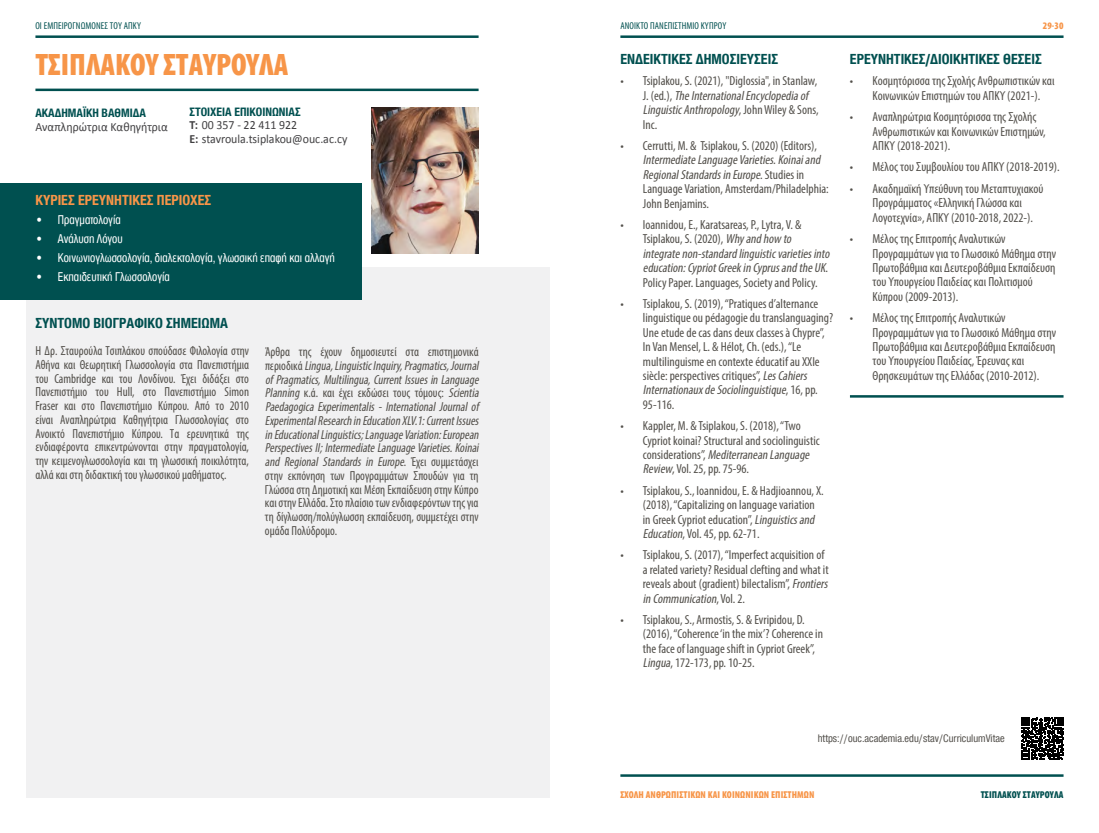
<style>
.page{position:relative;width:1099px;height:833px;background:#fff}
.page>*{position:absolute;margin:0;border:0;box-sizing:border-box;transform-origin:0 0}
.t1{font:700 31.25px "Myriad Condensed Greek";color:#f79548}
.t2{font:700 15px "CF Helvetica Cond";color:#005050}
.t3{font:700 15px "CF Helvetica Cond";color:#f79548}
.t4{font:condensed 13.12px/14.4px "Myriad Pro";color:#524f4a}
.t5{font:italic condensed 13.12px/13.8px "Myriad Pro";color:#524f4a;scale:.95 1}
.t6{font:condensed 13.12px/13.8px "Myriad Pro";color:#524f4a;text-align:justify;scale:.95 1}
.t7{font:13.12px "CF Helvetica Cond";color:#fff;scale:.95 1}
.t8{font:12.5px/13.8px "Calibri";color:#414042;scale:.95 1}
.t9{font:700 12.5px "CF Helvetica Cond";color:#005050}
.t10{font:11.25px "CF Helvetica Cond";color:#524f4a}
.t11{font:10px "Myriad Condensed Greek";letter-spacing:.01em;color:#005050}
.t12{font:700 10px "Myriad Condensed Greek";letter-spacing:.01em;color:#f79548}
.t13{font:700 10px "Myriad Condensed Greek";letter-spacing:.01em;color:#005050}
.s1{font-weight:700}
.s2{font-style:normal}
.s3{font-style:italic}
</style>
<div class="page">
<div style="left:26px;top:267px;width:523px;height:530px;background:#f1f1f2"></div>
<div style="left:0;top:183px;width:361px;height:117px;background:#005050"></div>
<img style="left:372px;top:107px;width:106px;height:146px">
<hr style="left:850px;top:395px;width:213px;height:2px;background:#005050">
<hr style="left:35px;top:89px;width:443px;height:2px;background:#005050">
<hr style="left:35px;top:35px;width:443px;height:3px;background:#005050">
<hr style="left:620px;top:35px;width:443px;height:3px;background:#005050">
<svg style="left:1021px;top:717px;width:42px;height:42px"></svg>
<hr style="left:620px;top:774px;width:443px;height:3px;background:#005050">
<p class="t11" style="left:35px;top:21px;width:107px">ΟΙ ΕΜΠΕΙΡΟΓΝΏΜΟΝΕΣ ΤΟΥ ΑΠΚΥ</p>
<p class="t11" style="left:620px;top:21px;width:107px">ΑΝΟΙΚΤΟ ΠΑΝΕΠΙΣΤΗΜΙΟ ΚΥΠΡΟΥ</p>
<p class="t12" style="left:1042px;top:20px;width:22px">29-30</p>
<h1 class="t1" style="left:35px;top:49px;width:254px">ΤΣΙΠΛΆΚΟΥ ΣΤΑΥΡΟΎΛΑ</h1>
<p class="t9" style="left:35px;top:106px;width:112px">ΑΚΑΔΗΜΑΪΚΗ ΒΑΘΜΙΔΑ</p>
<p class="t8" style="left:35px;top:119px;width:141px">Αναπληρώτρια Καθηγήτρια</p>
<p class="t9" style="left:189px;top:105px;width:113px">ΣΤΟΙΧΕΙΑ ΕΠΙΚΟΙΝΩΝΙΑΣ</p>
<p class="t8" style="left:189px;top:118px;width:168px"><span class="s1">T:</span> 00 357 - 22 411 922<br><span class="s1">E:</span> stavroula.tsiplakou@ouc.ac.cy</p>
<p class="t3" style="left:35px;top:192px;width:177px">ΚΥΡΙΕΣ ΕΡΕΥΝΗΤΙΚΕΣ ΠΕΡΙΟΧΕΣ</p>
<p class="t7" style="left:35px;top:212px;width:91px">• Πραγματολογία</p>
<p class="t7" style="left:35px;top:231px;width:93px">• Ανάλυση Λόγου</p>
<p class="t7" style="left:35px;top:251px;width:317px">• Κοινωνιογλωσσολογία, διαλεκτολογία, γλωσσική επαφή και αλλαγή</p>
<p class="t7" style="left:35px;top:270px;width:143px">• Εκπαιδευτική Γλωσσολογία</p>
<p class="t2" style="left:35px;top:314px;width:194px">ΣΥΝΤΟΜΟ ΒΙΟΓΡΑΦΙΚΟ ΣΗΜΕΙΩΜΑ</p>
<p class="t6" style="left:35px;top:344px;width:226px">Η Δρ. Σταυρούλα Τσιπλάκου σπούδασε Φιλολογία στην Αθήνα και Θεωρητική Γλωσσολογία στα Πανεπιστήμια του Cambridge και του Λονδίνου. Έχει διδάξει στο Πανεπιστήμιο του Hull, στο Πανεπιστήμιο Simon Fraser και στο Πανεπιστήμιο Κύπρου. Από το 2010 είναι Αναπληρώτρια Καθηγήτρια Γλωσσολογίας στο Ανοικτό Πανεπιστήμιο Κύπρου. Τα ερευνητικά της ενδιαφέροντα επικεντρώνονται στην πραγματολογία, την κειμενογλωσσολογία και τη γλωσσική ποικιλότητα, αλλά και στη διδακτική του γλωσσικού μαθήματος.</p>
<p class="t5" style="left:265px;top:345px;width:229px"><span class="s2">Άρθρα της έχουν δημοσιευτεί στα επιστημονικά π ε ρ ι ο δ ι κ ά</span> Lingua,LinguisticInquiry,Pragmatics,Journal of Pragmatics,Multilingua,CurrentIssuesinLanguage Planning <span class="s2">κ.ά. και έχει εκδώσει τους τόμους:</span> Scientia Paedagogica Experimentalis - International Journal of ExperimentalResearchinEducationXLV.1:CurrentIssues inEducationalLinguistics;LanguageVariation:European PerspectivesΙΙ;IntermediateLanguageVarieties.Koinai and Regional Standards in Europe<span class="s2">. Έχε ι σ υ μ μ ετά σχε ι στην εκπόνηση των Προγραμμάτων Σπουδών για τη Γλώσσα στη Δημοτική και Μέση Εκπαίδευση στην Κύπρο και στην Ελλάδα. Στο πλαίσιο των ενδιαφερόντων της για τη δίγλωσση/πολύγλωσση εκπαίδευση, συμμετέχει στην ομάδα Πολύδρομο.</span></p>
<p class="t2" style="left:620px;top:51px;width:159px">ΕΝΔΕΙΚΤΙΚΕΣ ΔΗΜΟΣΙΕΥΣΕΙΣ</p>
<p class="t4" style="left:643px;top:74px;width:177px;text-indent:-22px">• Τsiplakou, S. (2021), "Diglossia", in Stanlaw, J . ( e d . ) , <span class="s3">TheInternationalEncyclopediaof LinguisticAnthropology</span>, J o h n W i l e y &amp; S o n s , Inc.</p>
<p class="t4" style="left:620px;top:138px;width:198px">• Cerrutti, M. &amp; Tsiplakou, S. (2020) (Editors),</p>
<p class="t4" style="left:643px;top:153px;width:187px"><span class="s3">IntermediateLanguageVarieties.Koinaiand RegionalStandardsin Europe</span>. S t u d i e s i n Language Variation, Amsterdam/Philadelphia:<br>John Benjamins.</p>
<p class="t4" style="left:643px;top:217px;width:191px;text-indent:-22px">• Ioannidou, E., Karatsareas, P., Lytra, V. &amp; Tsiplakou, S. (2020), <span class="s3">Whyand how to integratenon-standard linguisticvarietiesinto education:CypriotGreekin Cyprusand theUK</span>.<br>Policy Paper. Languages, Society and Policy.</p>
<p class="t4" style="left:643px;top:296px;width:192px;text-indent:-22px">• Tsiplakou, S. (2019), “Pratiques d’alternance linguistique ou pédagogie du translanguaging?<br>Une etude de cas dans deux classes à Chypre”, In Van Mensel, L. &amp; Hélot, Ch. (eds.), “Le multilinguisme en contexte éducatif au XXIe siècle: perspectives critiques”, <span class="s3">LesCahiers ΙnternationauxdeSociolinguistique</span>, 1 6 , p p .<br>95-116.</p>
<p class="t4" style="left:643px;top:418px;width:178px;text-indent:-22px">• Kappler, M. &amp; Tsiplakou, S. (2018), “Two Cypriot koinai? Structural and sociolinguistic co n s i d e ra t i o n s”, <span class="s3">Mediterranean Language Review</span>, Vol. 25, pp. 75-96.</p>
<p class="t4" style="left:643px;top:483px;width:182px;text-indent:-22px">• Tsiplakou, S., Ioannidou, Ε. &amp; Hadjioannou, X. (2018), “Capitalizing on language variation in Greek Cypriot education”, <span class="s3">Linguisticsand Education</span>, Vol. 45, pp. 62-71.</p>
<p class="t4" style="left:643px;top:547px;width:189px;text-indent:-22px">• Tsiplakou, S. (2017), “Imperfect acquisition of a related variety? Residual clefting and what it reveals about (gradient) bilectalism”, <span class="s3">Frontiers in Communication</span>, Vo l . 2 .</p>
<p class="t4" style="left:643px;top:612px;width:182px;text-indent:-22px">• Tsiplakou, S., Armostis, S. &amp; Evripidou, D. (2016), “Coherence ‘in the mix’? Coherence in the face of language shift in Cypriot Greek”, <span class="s3">Lingua</span>, 172-173, pp. 10-25.</p>
<p class="t2" style="left:850px;top:51px;width:193px">ΕΡΕΥΝΗΤΙΚΕΣ/ΔΙΟΙΚΗΤΙΚΕΣ ΘΕΣΕΙΣ</p>
<p class="t4" style="left:872px;top:74px;width:184px;text-indent:-22px">• Κοσμητόρισσα της Σχολής Ανθρωπιστικών και<br>Κοινωνικών Επιστημών του ΑΠΚΥ (2021-).</p>
<p class="t4" style="left:872px;top:110px;width:175px;text-indent:-22px">• Αναπληρώτρια Κοσμητόρισσα της Σχολής<br>Ανθρωπιστικών και Κοινωνικών Επιστημών,<br>ΑΠΚΥ (2018-2021).</p>
<p class="t4" style="left:850px;top:160px;width:211px">• Μέλος του Συμβουλίου του ΑΠΚΥ (2018-2019).</p>
<p class="t4" style="left:872px;top:181px;width:173px;text-indent:-22px">• Ακαδημαϊκή Υπεύθυνη του Μεταπτυχιακού<br>Προγράμματος «Ελληνική Γλώσσα και<br>Λογοτεχνία», ΑΠΚΥ (2010-2018, 2022-).</p>
<p class="t4" style="left:872px;top:231px;width:185px;text-indent:-22px">• Μέλος της Επιτροπής Αναλυτικών Προγραμμάτων για το Γλωσσικό Μάθημα στην Πρωτοβάθμια και Δευτεροβάθμια Εκπαίδευση του Υπουργείου Παιδείας και Πολιτισμού Κύπρου (2009-2013).</p>
<p class="t4" style="left:872px;top:310px;width:185px;text-indent:-22px">• Μέλος της Επιτροπής Αναλυτικών Προγραμμάτων για το Γλωσσικό Μάθημα στην Πρωτοβάθμια και Δευτεροβάθμια Εκπαίδευση του Υπουργείου Παιδείας, Έρευνας και Θρησκευμάτων της Ελλάδας (2010-2012).</p>
<p class="t10" style="left:817px;top:732px;width:188px">https://ouc.academia.edu/stav/CurriculumVitae</p>
<p class="t12" style="left:620px;top:789px;width:196px">ΣΧΟΛΗ ΑΝΘΡΩΠΙΣΤΙΚΩΝ ΚΑΙ ΚΟΙΝΩΝΙΚΩΝ ΕΠΙΣΤΗΜΩΝ</p>
<p class="t13" style="left:980px;top:789px;width:84px">ΤΣΙΠΛΑΚΟΥ ΣΤΑΥΡΟΥΛΑ</p>
</div>
